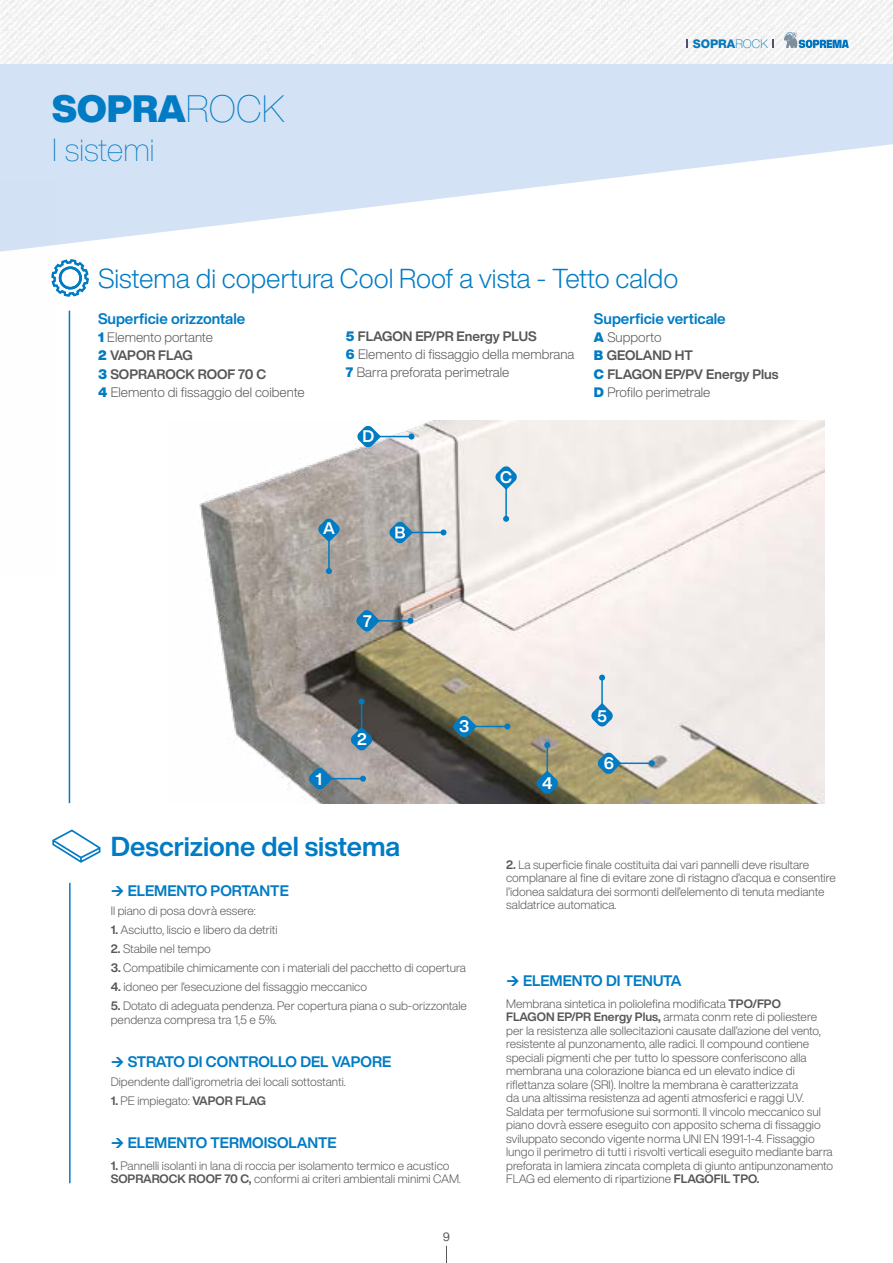
<style>
.page{position:relative;width:893px;height:1263px;background:#fff}
.page>*{position:absolute;margin:0;border:0;box-sizing:border-box;transform-origin:0 0}
.t1{font:900 37.5px "Helvetica Now Display";color:#007bc4}
.t2{font:100 31.5px "Helvetica Now Display";color:#007bc4}
.t3{font:300 27px "Helvetica Now Display";color:#007bc4}
.t4{font:700 27px "Helvetica Now Display";color:#007bc4}
.t5{font:700 16.5px "Helvetica Now Display";color:#fff}
.t6{font:700 15px "Helvetica Now Display";color:#007bc4}
.t7{font:300 13.5px/18.3px "Helvetica Now Display";color:#575756}
.t8{font:700 13.5px/18.3px "Helvetica Now Display";color:#575756}
.t9{font:300 12px/13.5px "Helvetica Now Display";color:#575756}
.t10{font:800 12px "Helvetica Neue LT Pro";color:#0578bd}
.t11{font:12px "Helvetica Now Display";color:#575756}
.s1{font-weight:100}
.s2{font-weight:900;color:#007bc4}
.s3{font-weight:700}
.s4{font-weight:300}
</style>
<div class="page">
<svg style="left:446px;top:1246px;width:1px;height:17px"></svg>
<svg style="left:0;top:63px;width:893px;height:182px;fill:#d3e2f5"></svg>
<img style="left:199px;top:421px;width:626px;height:382px">
<svg style="left:55px;top:259px;width:34px;height:38px"></svg>
<hr style="left:69px;top:311px;width:1px;height:492px;background:#007bc4">
<svg style="left:52px;top:829px;width:49px;height:34px"></svg>
<hr style="left:69px;top:883px;width:2px;height:300px;background:#007bc4">
<svg style="left:350px;top:727px;width:23px;height:24px"></svg>
<hr style="left:361px;top:701px;width:1px;height:35px;background:#007bc4">
<svg style="left:359px;top:698px;width:6px;height:6px"></svg>
<svg style="left:536px;top:770px;width:22px;height:24px"></svg>
<hr style="left:547px;top:745px;width:1px;height:34px;background:#007bc4">
<svg style="left:544px;top:742px;width:6px;height:6px"></svg>
<svg style="left:591px;top:703px;width:22px;height:24px"></svg>
<hr style="left:601px;top:678px;width:2px;height:34px;background:#007bc4">
<svg style="left:599px;top:675px;width:6px;height:6px"></svg>
<svg style="left:453px;top:715px;width:24px;height:23px"></svg>
<hr style="left:473px;top:726px;width:34px;height:1px;background:#007bc4">
<svg style="left:504px;top:723px;width:6px;height:6px"></svg>
<svg style="left:308px;top:767px;width:25px;height:23px"></svg>
<hr style="left:329px;top:778px;width:34px;height:1px;background:#007bc4">
<svg style="left:360px;top:776px;width:6px;height:6px"></svg>
<svg style="left:597px;top:752px;width:24px;height:22px"></svg>
<hr style="left:617px;top:762px;width:35px;height:2px;background:#007bc4">
<svg style="left:649px;top:760px;width:6px;height:6px"></svg>
<svg style="left:356px;top:610px;width:24px;height:22px"></svg>
<hr style="left:376px;top:620px;width:34px;height:1px;background:#007bc4">
<svg style="left:407px;top:618px;width:6px;height:6px"></svg>
<svg style="left:318px;top:518px;width:22px;height:24px"></svg>
<hr style="left:328px;top:537px;width:2px;height:34px;background:#007bc4">
<svg style="left:326px;top:568px;width:6px;height:6px"></svg>
<svg style="left:495px;top:466px;width:22px;height:24px"></svg>
<hr style="left:505px;top:484px;width:2px;height:35px;background:#007bc4">
<svg style="left:503px;top:516px;width:6px;height:6px"></svg>
<hr style="left:409px;top:532px;width:34px;height:1px;background:#007bc4">
<svg style="left:440px;top:529px;width:6px;height:6px"></svg>
<svg style="left:389px;top:521px;width:24px;height:23px"></svg>
<svg style="left:357px;top:425px;width:24px;height:23px"></svg>
<hr style="left:377px;top:436px;width:34px;height:1px;background:#007bc4">
<svg style="left:408px;top:433px;width:6px;height:6px"></svg>
<img style="left:0;top:180px;width:55px;height:107px">
<img style="left:0;top:0;width:893px;height:63px">
<svg style="left:784px;top:32px;width:65px;height:16px"></svg>
<h1 class="t1" style="left:52px;top:82px;width:234px">SOPRA<span class="s1">ROCK</span></h1>
<h2 class="t2" style="left:52px;top:128px;width:104px">I sistemi</h2>
<p class="t10" style="left:693px;top:36px;width:76px">SOPRA<span class="s1">ROCK</span></p>
<h3 class="t3" style="left:98px;top:260px;width:582px">Sistema di copertura Cool Roof a vista - Tetto caldo</h3>
<p class="t6" style="left:98px;top:308px;width:149px">Superficie orizzontale</p>
<p class="t7" style="left:98px;top:328px;width:208px"><span class="s2">1</span> Elemento portante<br><span class="s2">2</span> <span class="s3">VAPOR FLAG<br></span><span class="s2">3</span> <span class="s3">SOPRAROCK ROOF 70 C<br></span><span class="s2">4</span> Elemento di fissaggio del coibente</p>
<p class="t7" style="left:346px;top:327px;width:230px"><span class="s2">5</span> <span class="s3">FLAGON EP/PR Energy PLUS<br></span><span class="s2">6</span> Elemento di fissaggio della membrana<br><span class="s2">7</span> Barra preforata perimetrale</p>
<h3 class="t5" style="left:362px;top:425px;width:13px">D</h3>
<h3 class="t5" style="left:323px;top:517px;width:13px">A</h3>
<h3 class="t5" style="left:500px;top:466px;width:13px">C</h3>
<p class="t6" style="left:594px;top:308px;width:133px">Superficie verticale</p>
<p class="t8" style="left:594px;top:328px;width:186px"><span class="s2">A</span> <span class="s4">Supporto<br></span><span class="s2">B</span> GEOLAND HT<br><span class="s2">C</span> FLAGON EP/PV Energy Plus<br><span class="s2">D</span> <span class="s4">Profilo perimetrale</span></p>
<h3 class="t5" style="left:363px;top:610px;width:10px">7</h3>
<h3 class="t5" style="left:316px;top:767px;width:8px">1</h3>
<h3 class="t5" style="left:357px;top:727px;width:11px">2</h3>
<h3 class="t4" style="left:111px;top:828px;width:291px">Descrizione del sistema</h3>
<h3 class="t5" style="left:459px;top:715px;width:12px">3</h3>
<h3 class="t5" style="left:542px;top:772px;width:12px">4</h3>
<h3 class="t5" style="left:597px;top:705px;width:11px">5</h3>
<h3 class="t5" style="left:604px;top:752px;width:12px">6</h3>
<p class="t6" style="left:128px;top:880px;width:162px">ELEMENTO PORTANTE</p>
<p class="t9" style="left:111px;top:904px;width:147px">Il piano di posa dovrà essere:</p>
<p class="t9" style="left:111px;top:923px;width:168px"><span class="s3">1.</span> Asciutto, liscio e libero da detriti</p>
<p class="t9" style="left:111px;top:942px;width:102px"><span class="s3">2.</span> Stabile nel tempo</p>
<p class="t9" style="left:111px;top:961px;width:357px"><span class="s3">3.</span> Compatibile chimicamente con i materiali del pacchetto di copertura</p>
<p class="t9" style="left:111px;top:980px;width:258px"><span class="s3">4.</span> idoneo per l’esecuzione del fissaggio meccanico</p>
<p class="t9" style="left:111px;top:999px;width:358px"><span class="s3">5.</span> Dotato di adeguata pendenza. Per copertura piana o sub-orizzontale pendenza compresa tra 1,5 e 5%.</p>
<p class="t6" style="left:128px;top:1051px;width:265px">STRATO DI CONTROLLO DEL VAPORE</p>
<p class="t9" style="left:111px;top:1074px;width:237px">Dipendente dall’igrometria dei locali sottostanti.</p>
<p class="t9" style="left:111px;top:1093px;width:157px"><span class="s3">1.</span> PE impiegato: <span class="s3">VAPOR FLAG</span></p>
<p class="t6" style="left:128px;top:1132px;width:210px">ELEMENTO TERMOISOLANTE</p>
<p class="t9" style="left:111px;top:1158px;width:352px"><span class="s3">1.</span> Pannelli isolanti in lana di roccia per isolamento termico e acustico<br><span class="s3">SOPRAROCK ROOF 70 C,</span> conformi ai criteri ambientali minimi CAM.</p>
<p class="t11" style="left:443px;top:1229px;width:9px">9</p>
<p class="t9" style="left:506px;top:858px;width:331px"><span class="s3">2.</span> La superficie finale costituita dai vari pannelli deve risultare complanare al fine di evitare zone di ristagno d’acqua e consentire l’idonea saldatura dei sormonti dell’elemento di tenuta mediante saldatrice automatica.</p>
<p class="t6" style="left:523px;top:970px;width:160px">ELEMENTO DI TENUTA</p>
<p class="t9" style="left:506px;top:996px;width:329px">Membrana sintetica in poliolefina modificata <span class="s3">TPO/FPO<br>FLAGON EP/PR Energy Plus,</span> armata conm rete di poliestere per la resistenza alle sollecitazioni causate dall’azione del vento, resistente al punzonamento, alle radici. Il compound contiene speciali pigmenti che per tutto lo spessore conferiscono alla membrana una colorazione bianca ed un elevato indice di riflettanza solare (SRI). Inoltre la membrana è caratterizzata<br>da una altissima resistenza ad agenti atmosferici e raggi U.V.<br>Saldata per termofusione sui sormonti. Il vincolo meccanico sul piano dovrà essere eseguito con apposito schema di fissaggio sviluppato secondo vigente norma UNI EN 1991-1-4. Fissaggio lungo il perimetro di tutti i risvolti verticali eseguito mediante barra preforata in lamiera zincata completa di giunto antipunzonamento FLAG ed elemento di ripartizione <span class="s3">FLAGOFIL TPO.</span></p>
</div>
